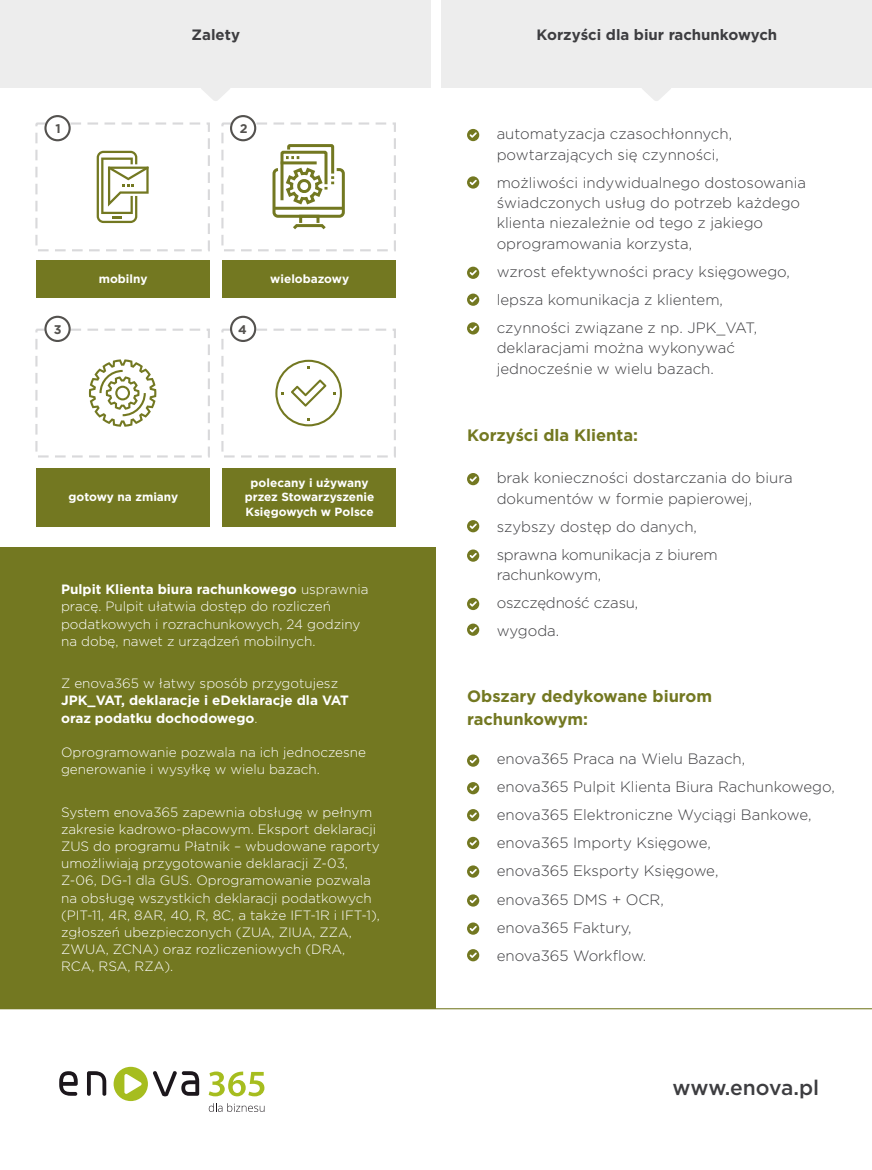
<style>
.page{position:relative;width:872px;height:1170px;background:#fff}
.page>*{position:absolute;margin:0;border:0;box-sizing:border-box;transform-origin:0 0}
.t1{font:500 21px "Gotham";letter-spacing:-.01em;color:#3d3d40}
.t2{font:700 16.5px/22.4px "Gotham";color:#737821}
.t3{font:300 15px/28px "Gotham";color:#3d3d40}
.t4{font:700 15px "Gotham";color:#3d3d40}
.t5{font:300 13.5px/17.1px "Gotham";color:#fff}
.t6{font:700 13.5px/17.1px "Gotham";color:#fff}
.t7{font:700 12.6px "Gotham";color:#54524f}
.t8{font:700 11.85px/14.5px "Gotham";color:#fff;text-align:center}
.s1{font-weight:700}
.s2{font-weight:300}
</style>
<div class="page">
<div style="left:0;top:0;width:430px;height:88px;background:#ededed"></div>
<svg style="left:201px;top:88px;width:29px;height:13px"></svg>
<div style="left:35px;top:122px;width:175px;height:129px;border:2px dashed #d9d9db"></div>
<div style="left:221px;top:122px;width:175px;height:129px;border:2px dashed #d9d9db"></div>
<div style="left:35px;top:328px;width:175px;height:129px;border:2px dashed #d9d9db"></div>
<div style="left:221px;top:328px;width:175px;height:129px;border:2px dashed #d9d9db"></div>
<svg style="left:97px;top:151px;width:52px;height:72px"></svg>
<svg style="left:275px;top:360px;width:67px;height:66px"></svg>
<div style="left:272px;top:168px;width:73px;height:50px;border:3px solid #737821;border-radius:4px"></div>
<svg style="left:293px;top:222px;width:33px;height:8px"></svg>
<div style="left:299px;top:215px;width:20px;height:9px;border:3px solid #737821"></div>
<hr style="left:274px;top:207px;width:69px;height:3px;background:#737821">
<svg style="left:279px;top:144px;width:57px;height:61px"></svg>
<svg style="left:89px;top:359px;width:67px;height:67px"></svg>
<div style="left:441px;top:0;width:431px;height:88px;background:#ededed"></div>
<svg style="left:642px;top:88px;width:29px;height:13px"></svg>
<div style="left:467px;top:129px;width:12px;height:12px;background:#737821;border-radius:50%"></div>
<svg style="left:469px;top:132px;width:8px;height:6px"></svg>
<div style="left:467px;top:176px;width:12px;height:12px;background:#737821;border-radius:50%"></div>
<svg style="left:469px;top:180px;width:8px;height:5px"></svg>
<svg style="left:467px;top:266px;width:12px;height:13px"></svg>
<svg style="left:469px;top:270px;width:8px;height:5px"></svg>
<svg style="left:467px;top:293px;width:12px;height:13px"></svg>
<svg style="left:469px;top:297px;width:8px;height:5px"></svg>
<div style="left:467px;top:322px;width:12px;height:12px;background:#737821;border-radius:50%"></div>
<svg style="left:469px;top:325px;width:8px;height:6px"></svg>
<svg style="left:467px;top:473px;width:12px;height:12px"></svg>
<svg style="left:469px;top:476px;width:8px;height:5px"></svg>
<div style="left:467px;top:520px;width:12px;height:12px;background:#737821;border-radius:50%"></div>
<svg style="left:469px;top:523px;width:8px;height:6px"></svg>
<div style="left:467px;top:623px;width:12px;height:12px;background:#737821;border-radius:50%"></div>
<svg style="left:469px;top:627px;width:8px;height:5px"></svg>
<div style="left:467px;top:549px;width:12px;height:12px;background:#737821;border-radius:50%"></div>
<svg style="left:469px;top:553px;width:8px;height:5px"></svg>
<svg style="left:467px;top:597px;width:12px;height:13px"></svg>
<svg style="left:469px;top:601px;width:8px;height:5px"></svg>
<div style="left:0;top:547px;width:436px;height:461px;background:#737821"></div>
<svg style="left:467px;top:754px;width:12px;height:12px"></svg>
<svg style="left:469px;top:757px;width:8px;height:6px"></svg>
<svg style="left:467px;top:782px;width:12px;height:12px"></svg>
<svg style="left:469px;top:785px;width:8px;height:5px"></svg>
<svg style="left:467px;top:809px;width:12px;height:12px"></svg>
<svg style="left:469px;top:812px;width:8px;height:5px"></svg>
<svg style="left:467px;top:836px;width:12px;height:13px"></svg>
<svg style="left:469px;top:840px;width:8px;height:5px"></svg>
<div style="left:467px;top:865px;width:12px;height:12px;background:#737821;border-radius:50%"></div>
<svg style="left:469px;top:869px;width:8px;height:5px"></svg>
<div style="left:467px;top:894px;width:12px;height:12px;background:#737821;border-radius:50%"></div>
<svg style="left:469px;top:897px;width:8px;height:6px"></svg>
<svg style="left:467px;top:922px;width:12px;height:12px"></svg>
<svg style="left:469px;top:925px;width:8px;height:6px"></svg>
<svg style="left:467px;top:949px;width:12px;height:12px"></svg>
<svg style="left:469px;top:952px;width:8px;height:5px"></svg>
<hr style="left:0;top:1008px;width:872px;height:1px;background:#737821">
<svg style="left:44px;top:115px;width:27px;height:26px"></svg>
<div style="left:230px;top:115px;width:26px;height:26px;background:#fff;border:2px solid #54524f;border-radius:50%"></div>
<svg style="left:44px;top:316px;width:27px;height:26px"></svg>
<div style="left:230px;top:316px;width:26px;height:26px;background:#fff;border:2px solid #54524f;border-radius:50%"></div>
<svg style="left:59px;top:1066px;width:140px;height:34px"></svg>
<svg style="left:209px;top:1071px;width:55px;height:25px"></svg>
<svg style="left:209px;top:1103px;width:55px;height:8px"></svg>
<div style="left:36px;top:468px;width:174px;height:58px;background:#737821"></div>
<div style="left:222px;top:468px;width:174px;height:58px;background:#737821"></div>
<div style="left:36px;top:261px;width:174px;height:37px;background:#737821"></div>
<div style="left:222px;top:261px;width:174px;height:37px;background:#737821"></div>
<p class="t4" style="left:192px;top:28px;width:50px">Zalety</p>
<p class="t7" style="left:56px;top:123px;width:7px">1</p>
<p class="t7" style="left:240px;top:123px;width:9px">2</p>
<p class="t8" style="left:99px;top:272px;width:50px">mobilny</p>
<p class="t8" style="left:270px;top:272px;width:80px">wielobazowy</p>
<p class="t7" style="left:54px;top:324px;width:9px">3</p>
<p class="t7" style="left:238px;top:324px;width:10px">4</p>
<p class="t8" style="left:69px;top:490px;width:111px">gotowy na zmiany</p>
<p class="t8" style="left:245px;top:476px;width:131px">polecany i używany przez Stowarzyszenie<br>Księgowych w Polsce</p>
<p class="t5" style="left:61px;top:581px;width:309px"><span class="s1">Pulpit Klienta biura rachunkowego</span> usprawnia pracę. Pulpit ułatwia dostęp do rozliczeń podatkowych i rozrachunkowych, 24 godziny na dobę, nawet z urządzeń mobilnych.</p>
<p class="t5" style="left:61px;top:675px;width:278px">Z enova365 w łatwy sposób przygotujesz</p>
<p class="t6" style="left:61px;top:692px;width:289px">JPK_VAT, deklaracje i eDeklaracje dla VAT oraz podatku dochodowego<span class="s2">.</span></p>
<p class="t5" style="left:61px;top:744px;width:306px">Oprogramowanie pozwala na ich jednoczesne generowanie i wysyłkę w wielu bazach.</p>
<p class="t5" style="left:61px;top:804px;width:320px">System enova365 zapewnia obsługę w pełnym zakresie kadrowo-płacowym. Eksport deklaracji ZUS do programu Płatnik – wbudowane raporty umożliwiają przygotowanie deklaracji Z-03, Z-06, DG-1 dla GUS. Oprogramowanie pozwala na obsługę wszystkich deklaracji podatkowych (PIT-11, 4R, 8AR, 40, R, 8C, a także IFT-1R i IFT-1), zgłoszeń ubezpieczonych (ZUA, ZIUA, ZZA, ZWUA, ZCNA) oraz rozliczeniowych (DRA, RCA, RSA, RZA).</p>
<p class="t4" style="left:536px;top:28px;width:242px">Korzyści dla biur rachunkowych</p>
<p class="t3" style="left:497px;top:124px;width:237px;line-height:20.4px">automatyzacja czasochłonnych, powtarzających się czynności,</p>
<p class="t3" style="left:497px;top:173px;width:311px;line-height:20.4px">możliwości indywidualnego dostosowania świadczonych usług do potrzeb każdego klienta niezależnie od tego z jakiego oprogramowania korzysta,</p>
<p class="t3" style="left:497px;top:258px;width:295px">wzrost efektywności pracy księgowego, lepsza komunikacja z klientem, czynności związane z np. JPK_VAT,</p>
<p class="t3" style="left:497px;top:338px;width:240px;line-height:20.4px">deklaracjami można wykonywać jednocześnie w wielu bazach.</p>
<p class="t2" style="left:467px;top:425px;width:172px">Korzyści dla Klienta:</p>
<p class="t3" style="left:497px;top:468px;width:297px;line-height:20.4px">brak konieczności dostarczania do biura dokumentów w formie papierowej,</p>
<p class="t3" style="left:497px;top:513px;width:222px">szybszy dostęp do danych, sprawna komunikacja z biurem</p>
<p class="t3" style="left:497px;top:561px;width:143px">rachunkowym, oszczędność czasu, wygoda.</p>
<p class="t2" style="left:467px;top:686px;width:246px">Obszary dedykowane biurom rachunkowym:</p>
<p class="t3" style="left:497px;top:745px;width:340px">enova365 Praca na Wielu Bazach,<br>enova365 Pulpit Klienta Biura Rachunkowego, enova365 Elektroniczne Wyciągi Bankowe, enova365 Importy Księgowe,<br>enova365 Eksporty Księgowe,<br>enova365 DMS + OCR,<br>enova365 Faktury,<br>enova365 Workflow.</p>
<h1 class="t1" style="left:672px;top:1078px;width:148px">www.enova.pl</h1>
</div>
